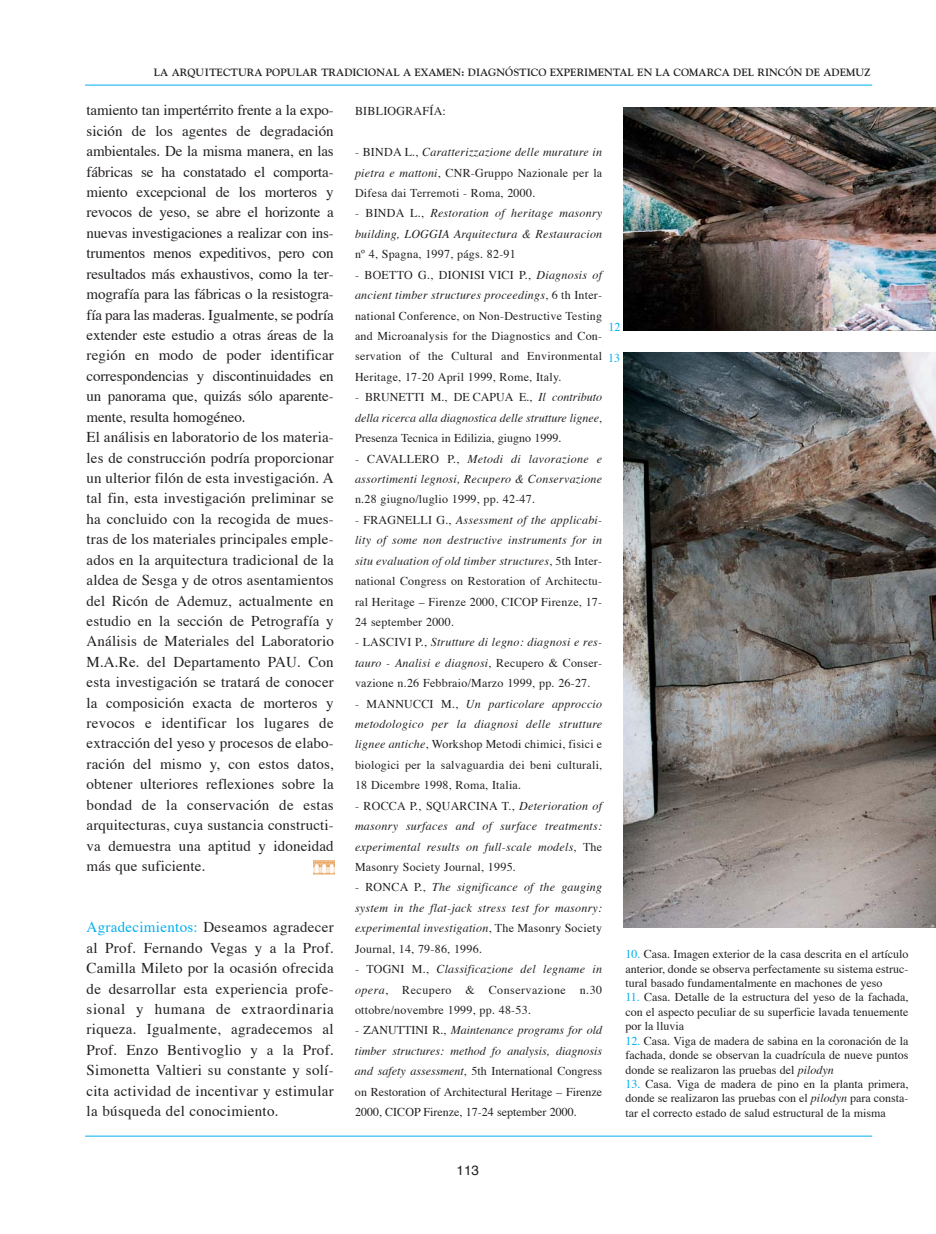
<style>
.page{position:relative;width:936px;height:1234px;background:#fff}
.page>*{position:absolute;margin:0;border:0;box-sizing:border-box;transform-origin:0 0}
.t1{font:15px/20.4px "Times";letter-spacing:.01em;color:#231f20}
.t2{font:13.5px "Helvetica";color:#231f20}
.t3{font:12px/20.4px "Times";letter-spacing:.02em;color:#231f20;text-align:justify}
.t4{font:italic 12px/20.4px "Times";letter-spacing:.02em;color:#231f20}
.t5{font:12px "Times";color:#00aeef}
.t6{font:700 10.5px "Goudy";color:#231f20}
.s1{color:#00aeef}
.s2{font-style:italic}
.s3{font-style:normal}
</style>
<div class="page">
<hr style="left:85px;top:85px;width:787px;height:1px;background:#00aeef">
<hr style="left:85px;top:1135px;width:787px;height:1px;background:#00aeef">
<img style="left:624px;top:108px;width:311px;height:222px">
<img style="left:624px;top:353px;width:311px;height:574px">
<img style="left:313px;top:860px;width:22px;height:14px">
<p class="t6" style="left:154px;top:68px;width:718px">LA ARQUITECTURA POPULAR TRADICIONAL A EXAMEN: DIAGNÓSTICO EXPERIMENTAL EN LA COMARCA DEL RINCÓN DE ADEMUZ</p>
<p class="t1" style="left:87px;top:101px;width:249px">tamiento tan impertérrito frente a la expo&shy;sición de los agentes de degradación ambientales. De la misma manera, en las fábricas se ha constatado el comporta&shy;miento excepcional de los morteros y revocos de yeso, se abre el horizonte a nuevas investigaciones a realizar con ins&shy;trumentos menos expeditivos, pero con resultados más exhaustivos, como la ter&shy;mografía para las fábricas o la resistogra&shy;fía para las maderas. Igualmente, se podría extender este estudio a otras áreas de la región en modo de poder identificar correspondencias y discontinuidades en un panorama que, quizás sólo aparente&shy;mente, resulta homogéneo.<br>El análisis en laboratorio de los materia&shy;les de construcción podría proporcionar un ulterior filón de esta investigación. A tal fin, esta investigación preliminar se ha concluido con la recogida de mues&shy;tras de los materiales principales emple&shy;ados en la arquitectura tradicional de la aldea de Sesga y de otros asentamientos del Ricón de Ademuz, actualmente en estudio en la sección de Petrografía y Análisis de Materiales del Laboratorio M.A.Re. del Departamento PAU. Con esta investigación se tratará de conocer la composición exacta de morteros y revocos e identificar los lugares de extracción del yeso y procesos de elabo&shy;ración del mismo y, con estos datos, obtener ulteriores reflexiones sobre la bondad de la conservación de estas arquitecturas, cuya sustancia constructi&shy;va demuestra una aptitud y idoneidad más que suficiente.</p>
<p class="t1" style="left:86px;top:918px;width:249px;text-align:justify"><span class="s1">Agradecimientos:</span> Deseamos agradecer al Prof. Fernando Vegas y a la Prof.<br>Camilla Mileto por la ocasión ofrecida de desarrollar esta experiencia profe&shy;sional y humana de extraordinaria riqueza. Igualmente, agradecemos al Prof. Enzo Bentivoglio y a la Prof.<br>Simonetta Valtieri su constante y solí&shy;cita actividad de incentivar y estimular la búsqueda del conocimiento.</p>
<p class="t3" style="left:355px;top:102px;width:92px">BIBLIOGRAFÍA:</p>
<p class="t3" style="left:355px;top:143px;width:249px">- BINDA L., <span class="s2">Caratterizzazione delle murature in pietra e mattoni</span>, CNR-Gruppo Nazionale per la Difesa dai Terremoti - Roma, 2000.</p>
<p class="t4" style="left:355px;top:204px;width:249px"><span class="s3">- BINDA L.,</span> Restoration of heritage masonry building, LOGGIA Arquitectura &amp; Restauracion</p>
<p class="t3" style="left:355px;top:245px;width:162px">nº 4, Spagna, 1997, págs. 82-91</p>
<p class="t3" style="left:355px;top:265px;width:249px">- BOETTO G., DIONISI VICI P., <span class="s2">Diagnosis of ancient timber structures proceedings</span>, 6 th Inter&shy;national Conference, on Non-Destructive Testing and Microanalysis for the Diagnostics and Con&shy;servation of the Cultural and Environmental Heritage, 17-20 April 1999, Rome, Italy.</p>
<p class="t3" style="left:355px;top:388px;width:249px">- BRUNETTI M., DE CAPUA E., <span class="s2">Il contributo della ricerca alla diagnostica delle strutture lignee</span>, Presenza Tecnica in Edilizia, giugno 1999.</p>
<p class="t4" style="left:355px;top:449px;width:249px"><span class="s3">- CAVALLERO P.,</span> Metodi di lavorazione e assortimenti legnosi, Recupero &amp; Conservazione</p>
<p class="t3" style="left:355px;top:490px;width:181px">n.28 giugno/luglio 1999, pp. 42-47.</p>
<p class="t3" style="left:355px;top:510px;width:249px">- FRAGNELLI G., <span class="s2">Assessment of the applicabi&shy;lity of some non destructive instruments for in situ evaluation of old timber structures</span>, 5th Inter&shy;national Congress on Restoration of Architectu&shy;ral Heritage – Firenze 2000, CICOP Firenze, 17- 24 september 2000.</p>
<p class="t3" style="left:355px;top:633px;width:249px">- LASCIVI P., <span class="s2">Strutture di legno: diagnosi e res&shy;tauro - Analisi e diagnosi</span>, Recupero &amp; Conser&shy;vazione n.26 Febbraio/Marzo 1999, pp. 26-27.</p>
<p class="t3" style="left:355px;top:694px;width:249px">- MANNUCCI M., <span class="s2">Un particolare approccio metodologico per la diagnosi delle strutture lignee antiche</span>, Workshop Metodi chimici, fisici e biologici per la salvaguardia dei beni culturali, 18 Dicembre 1998, Roma, Italia.</p>
<p class="t4" style="left:355px;top:796px;width:249px;text-align:justify"><span class="s3">- ROCCA P., SQUARCINA T.,</span> Deterioration of masonry surfaces and of surface treatments: experimental results on full-scale models<span class="s3">, The Masonry Society Journal, 1995.</span></p>
<p class="t4" style="left:355px;top:878px;width:249px;text-align:justify"><span class="s3">- RONCA P.,</span> The significance of the gauging system in the flat-jack stress test for masonry: experimental investigation<span class="s3">, The Masonry Society Journal, 14, 79-86, 1996.</span></p>
<p class="t3" style="left:355px;top:959px;width:249px">- TOGNI M., <span class="s2">Classificazione del legname in opera</span>, Recupero &amp; Conservazione n.30 ottobre/novembre 1999, pp. 48-53.</p>
<p class="t3" style="left:355px;top:1020px;width:249px">- ZANUTTINI R., <span class="s2">Maintenance programs for old timber structures: method fo analysis, diagnosis and safety assessment</span>, 5th International Congress on Restoration of Architectural Heritage – Firenze 2000, CICOP Firenze, 17-24 september 2000.</p>
<p class="t5" style="left:608px;top:321px;width:13px">12</p>
<p class="t5" style="left:608px;top:353px;width:13px">13</p>
<p class="t3" style="left:625px;top:947px;width:284px;line-height:14.4px"><span class="s1">10.</span> Casa. Imagen exterior de la casa descrita en el artículo anterior, donde se observa perfectamente su sistema estruc&shy;tural basado fundamentalmente en machones de yeso</p>
<p class="t3" style="left:625px;top:991px;width:285px;line-height:14.4px"><span class="s1">11.</span> Casa. Detalle de la estructura del yeso de la fachada, con el aspecto peculiar de su superficie lavada tenuemente por la lluvia</p>
<p class="t3" style="left:625px;top:1034px;width:284px;line-height:14.4px"><span class="s1">12.</span> Casa. Viga de madera de sabina en la coronación de la fachada, donde se observan la cuadrícula de nueve puntos donde se realizaron las pruebas del <span class="s2">pilodyn</span></p>
<p class="t3" style="left:625px;top:1077px;width:284px;line-height:14.4px"><span class="s1">13.</span> Casa. Viga de madera de pino en la planta primera, donde se realizaron las pruebas con el <span class="s2">pilodyn</span> para consta&shy;tar el correcto estado de salud estructural de la misma</p>
<p class="t2" style="left:456px;top:1163px;width:24px">113</p>
</div>
